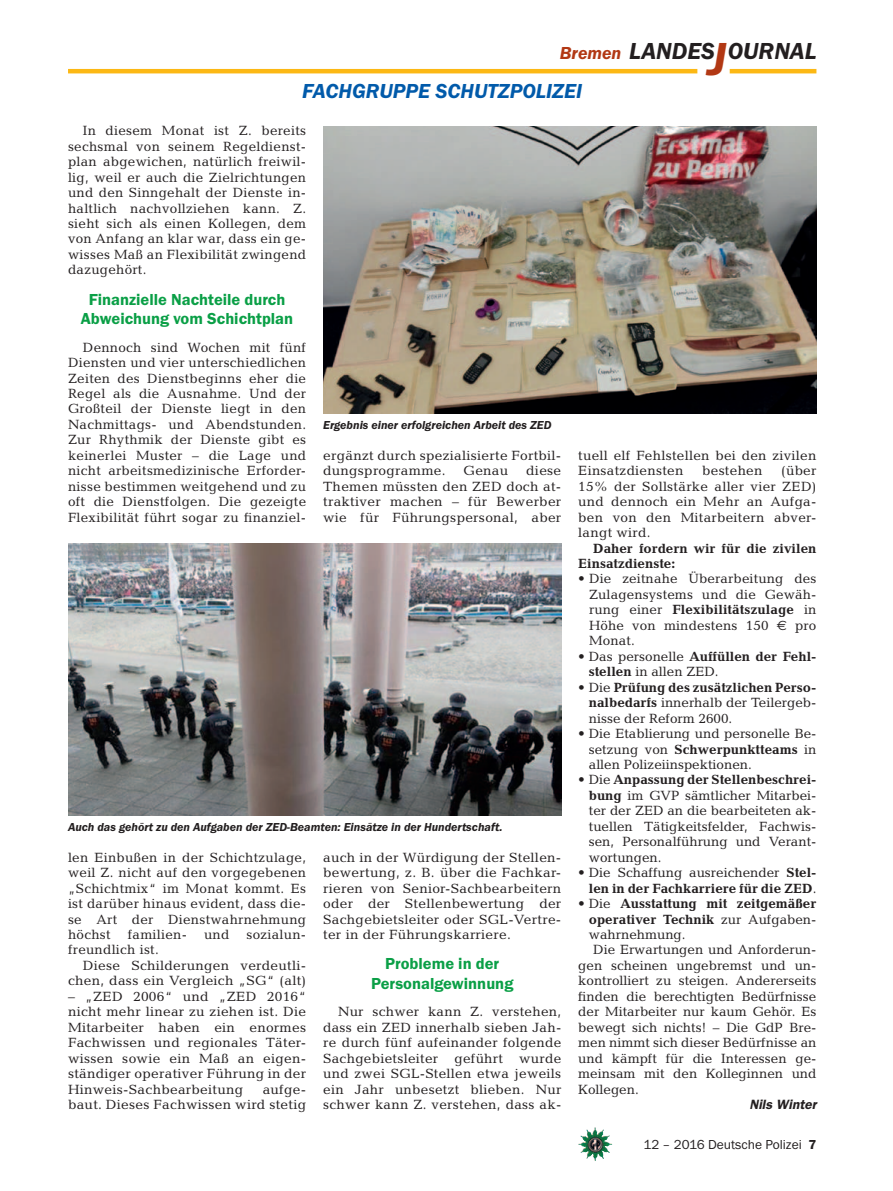
<style>
.page{position:relative;width:893px;height:1191px;background:#fff}
.page>*{position:absolute;margin:0;border:0;box-sizing:border-box;transform-origin:0 0}
.t1{font:italic 600 24px "Franklin Gothic Itc T";color:#231f20}
._01__RUBRIKENZEILE_o{font:italic 600 21px "Franklin Gothic Itc T";color:#015aaa}
.t2{font:italic 600 18px "Franklin Gothic Itc T";color:#b23814}
._15__ZÜ_A_2-zeilig{font:600 16.5px/19.5px "Franklin Gothic Itc T";color:#0a9f46;text-align:center}
._09__GRUNDTEXT___Blo{font:13.5px/15.5px "Candida";letter-spacing:.02em;color:#231f20;text-align:justify}
._09__GRUNDTEXT___Blo-2{font:700 13.5px/15.5px "Candida";color:#231f20}
._09__GRUNDTEXT___Blo-3{font:13.5px/15.5px "Candida";color:#231f20}
.t3{font:13.5px "Franklin Gothic Itc T";color:#231f20}
._13__UNTERSCHRIFT_Ar{font:italic 600 13.5px "Franklin Gothic";color:#231f20}
._12__BILDUNTERSCHRIF{font:italic 600 12px "Franklin Gothic Itc T";color:#231f20}
.s1{font-size:48px;color:#b23814}
.s2{font-weight:700}
.s3{font-family:"Euro Sans"}
.s4{font-weight:400}
.s5{font-weight:600}
</style>
<div class="page">
<img style="left:578px;top:1127px;width:17px;height:25px">
<hr style="left:730px;top:69px;width:86px;height:4px;background:#fcb814">
<hr style="left:68px;top:69px;width:629px;height:4px;background:#fcb814">
<img style="left:323px;top:126px;width:493px;height:287px">
<img style="left:68px;top:543px;width:493px;height:272px">
<h1 class="t1" style="left:629px;top:37px;width:189px">LANDES<span class="s1">J</span>OURNAL</h1>
<h3 class="t2" style="left:560px;top:42px;width:63px">Bremen</h3>
<p class="_01__RUBRIKENZEILE_o" style="left:302px;top:79px;width:282px">FACHGRUPPE SCHUTZPOLIZEI</p>
<p class="_09__GRUNDTEXT___Blo" style="left:68px;top:123px;width:240px;text-indent:15px">In diesem Monat ist Z. bereits sechsmal von seinem Regeldienst&shy;plan abgewichen, natürlich freiwil&shy;lig, weil er auch die Zielrichtungen und den Sinngehalt der Dienste in&shy;haltlich nachvollziehen kann. Z. sieht sich als einen Kollegen, dem von Anfang an klar war, dass ein ge&shy;wisses Maß an Flexibilität zwingend dazugehört.</p>
<p class="_15__ZÜ_A_2-zeilig" style="left:81px;top:289px;width:214px">Finanzielle Nachteile durch<br>Abweichung vom Schichtplan</p>
<p class="_09__GRUNDTEXT___Blo" style="left:68px;top:339px;width:240px;text-indent:15px">Dennoch sind Wochen mit fünf Diensten und vier unterschiedlichen Zeiten des Dienstbeginns eher die Regel als die Ausnahme. Und der Großteil der Dienste liegt in den Nachmittags- und Abendstunden.<br>Zur Rhythmik der Dienste gibt es keinerlei Muster – die Lage und nicht arbeitsmedizinische Erforder&shy;nisse bestimmen weitgehend und zu oft die Dienstfolgen. Die gezeigte Flexibilität führt sogar zu finanziel-</p>
<p class="_12__BILDUNTERSCHRIF" style="left:323px;top:418px;width:230px">Ergebnis einer erfolgreichen Arbeit des ZED</p>
<p class="_09__GRUNDTEXT___Blo" style="left:323px;top:447px;width:240px">ergänzt durch spezialisierte Fortbil&shy;dungsprogramme.</p>
<p class="_09__GRUNDTEXT___Blo" style="left:578px;top:447px;width:240px">tuell elf Fehlstellen bei den zivilen<br>Einsatzdiensten</p>
<p class="_09__GRUNDTEXT___Blo" style="left:323px;top:463px;width:240px;text-indent:203px">diese Themen müssten den ZED doch at&shy;traktiver machen – für Bewerber wie für Führungspersonal, aber</p>
<p class="_09__GRUNDTEXT___Blo" style="left:464px;top:463px;width:46px">Genau</p>
<p class="_09__GRUNDTEXT___Blo" style="left:578px;top:463px;width:240px;text-indent:203px">(über 15% der Sollstärke aller vier ZED) und dennoch ein Mehr an Aufga&shy;ben von den Mitarbeitern abver&shy;langt wird.</p>
<p class="_09__GRUNDTEXT___Blo-2" style="left:578px;top:540px;width:240px;text-indent:15px">Daher fordern wir für die zivilen<br>Einsatzdienste:</p>
<p class="_09__GRUNDTEXT___Blo" style="left:589px;top:571px;width:229px;text-indent:-11px">• Die zeitnahe Überarbeitung des Zulagensystems und die Gewäh&shy;rung einer <span class="s2">Flexibilitätszulage</span> in Höhe von mindestens 150 <span class="s3">€</span> pro Monat.</p>
<p class="_09__GRUNDTEXT___Blo-3" style="left:589px;top:648px;width:229px;text-indent:-11px">• Das personelle <span class="s2">Auffüllen der Fehl&shy;stellen</span> in allen ZED.</p>
<p class="_09__GRUNDTEXT___Blo" style="left:589px;top:679px;width:229px;text-indent:-11px">• Die <span class="s2">Prüfung des zusätzlichen Perso&shy;nalbedarfs</span> innerhalb der Teilergeb&shy;nisse der Reform 2600.</p>
<p class="_09__GRUNDTEXT___Blo" style="left:589px;top:725px;width:229px;text-indent:-11px">• Die Etablierung und personelle Be&shy;setzung von <span class="s2">Schwerpunktteams</span> in allen Polizeiinspektionen.</p>
<p class="_09__GRUNDTEXT___Blo" style="left:589px;top:772px;width:229px;text-indent:-11px">• Die <span class="s2">Anpassung der Stellenbeschrei&shy;bung</span> im GVP sämtlicher Mitarbei&shy;ter der ZED an die bearbeiteten ak&shy;tuellen Tätigkeitsfelder, Fachwis&shy;sen, Personalführung und Verant&shy;wortungen.</p>
<p class="_09__GRUNDTEXT___Blo-2" style="left:578px;top:864px;width:240px;text-align:right"><span class="s4">• Die Schaffung ausreichender</span> Stel&shy;len in der Fachkarriere für die ZED<span class="s4">.</span></p>
<p class="_09__GRUNDTEXT___Blo-2" style="left:589px;top:895px;width:229px;text-align:justify;text-indent:-11px"><span class="s4">• Die</span> Ausstattung mit zeitgemäßer operativer Technik <span class="s4">zur Aufgaben&shy;wahrnehmung.</span></p>
<p class="_09__GRUNDTEXT___Blo" style="left:578px;top:942px;width:240px;text-indent:15px">Die Erwartungen und Anforderun&shy;gen scheinen ungebremst und un&shy;kontrolliert zu steigen. Andererseits finden die berechtigten Bedürfnisse der Mitarbeiter nur kaum Gehör. Es bewegt sich nichts! – Die GdP Bre&shy;men nimmt sich dieser Bedürfnisse an und kämpft für die Interessen ge&shy;meinsam mit den Kolleginnen und Kollegen.</p>
<p class="_13__UNTERSCHRIFT_Ar" style="left:750px;top:1096px;width:68px">Nils Winter</p>
<p class="_09__GRUNDTEXT___Blo" style="left:702px;top:463px;width:62px">bestehen</p>
<p class="_12__BILDUNTERSCHRIF" style="left:68px;top:819px;width:436px">Auch das gehört zu den Aufgaben der ZED-Beamten: Einsätze in der Hundertschaft.</p>
<p class="_09__GRUNDTEXT___Blo" style="left:68px;top:849px;width:240px">len Einbußen in der Schichtzulage, weil Z. nicht auf den vorgegebenen „Schichtmix“ im Monat kommt. Es ist darüber hinaus evident, dass die&shy;se Art der Dienstwahrnehmung höchst</p>
<p class="_09__GRUNDTEXT___Blo" style="left:323px;top:849px;width:240px">auch in der Würdigung der Stellen&shy;bewertung, z. B. über die Fachkar&shy;rieren von Senior-Sachbearbeitern oder der Stellenbewertung der Sachgebietsleiter oder SGL-Vertre&shy;ter in der Führungskarriere.</p>
<p class="_15__ZÜ_A_2-zeilig" style="left:371px;top:953px;width:144px">Probleme in der<br>Personalgewinnung</p>
<p class="_09__GRUNDTEXT___Blo" style="left:323px;top:1004px;width:240px;text-indent:15px">Nur schwer kann Z. verstehen, dass ein ZED innerhalb sieben Jah&shy;re durch fünf aufeinander folgende Sachgebietsleiter geführt wurde und zwei SGL-Stellen etwa jeweils ein Jahr unbesetzt blieben. Nur schwer kann Z. verstehen, dass ak-</p>
<p class="_09__GRUNDTEXT___Blo" style="left:128px;top:926px;width:61px">familien-</p>
<p class="_09__GRUNDTEXT___Blo" style="left:204px;top:926px;width:27px">und</p>
<p class="_09__GRUNDTEXT___Blo" style="left:246px;top:926px;width:61px">sozialun-</p>
<p class="_09__GRUNDTEXT___Blo" style="left:68px;top:942px;width:92px">freundlich ist.</p>
<p class="_09__GRUNDTEXT___Blo" style="left:68px;top:957px;width:240px;text-align:right">Diese Schilderungen verdeutli&shy;chen, dass ein Vergleich „SG“ (alt)</p>
<p class="_09__GRUNDTEXT___Blo" style="left:68px;top:988px;width:240px">– „ZED 2006“ und „ZED 2016“ nicht mehr linear zu ziehen ist. Die Mitarbeiter haben ein enormes Fachwissen und regionales Täter&shy;wissen sowie ein Maß an eigen&shy;ständiger operativer Führung in der Hinweis-Sachbearbeitung</p>
<p class="_09__GRUNDTEXT___Blo" style="left:68px;top:1081px;width:240px;text-align:right">aufge-<br>baut. Dieses Fachwissen wird stetig</p>
<p class="t3" style="left:643px;top:1136px;width:175px">12 – 2016 Deutsche Polizei <span class="s5">7</span></p>
</div>
